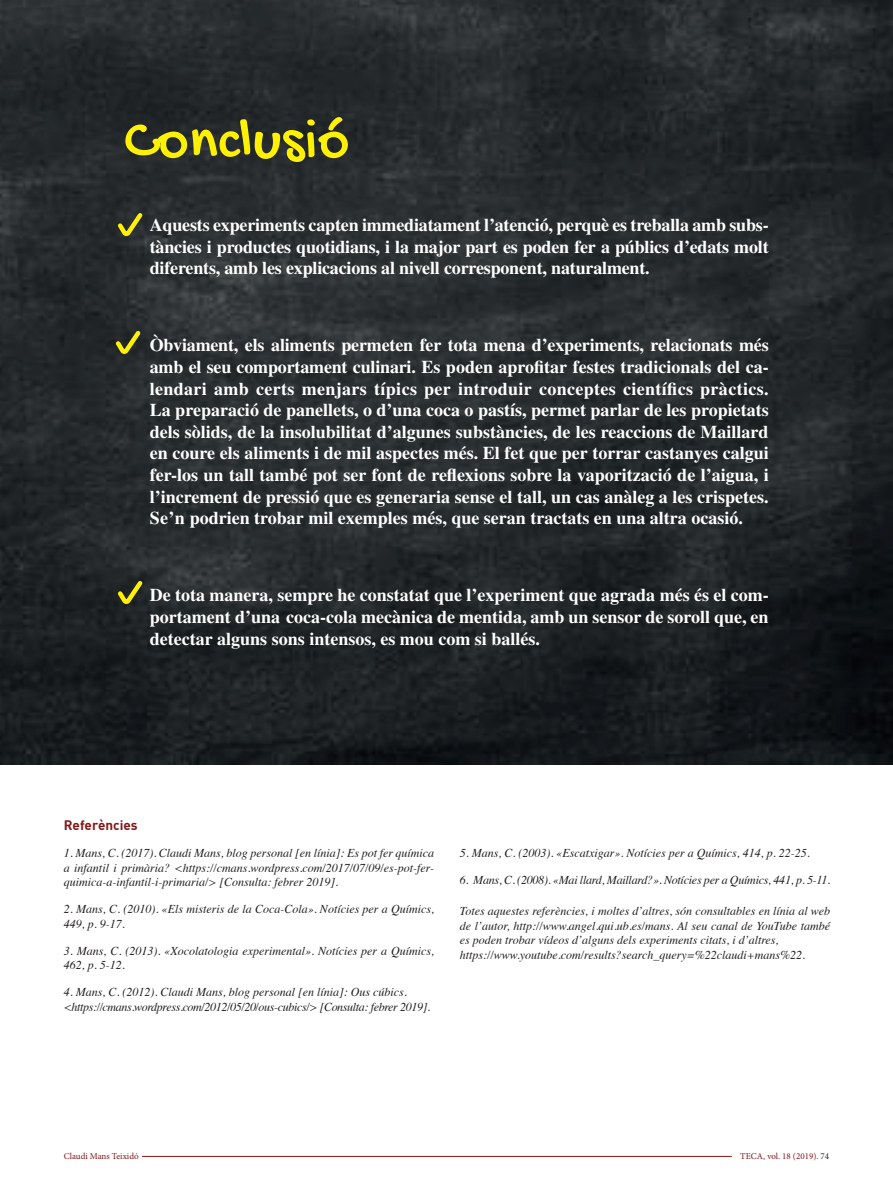
<style>
.page{position:relative;width:893px;height:1191px;background:#fff}
.page>*{position:absolute;margin:0;border:0;box-sizing:border-box;transform-origin:0 0}
.t1{font:60px "Gochi Hand";letter-spacing:.01em;color:#fff101}
.t2{font:700 18px/21.6px "Times LT Std";color:#fff;text-align:justify}
.t3{font:13.5px "DIN Bold";color:#861518}
.t4{font:italic 12px/14.4px "Times";color:#231f20}
.t5{font:italic 12px/14.4px "Times";letter-spacing:-.03em;color:#231f20}
.t6{font:italic 12px "Times";letter-spacing:-.02em;color:#231f20}
.t7{font:9px "Minion Pro";color:#861518}
.s1{color:#231f20}
</style>
<div class="page">
<img style="left:0;top:0;width:893px;height:764px">
<svg style="left:114px;top:209px;width:32px;height:31px"></svg>
<svg style="left:112px;top:327px;width:32px;height:30px"></svg>
<svg style="left:114px;top:577px;width:32px;height:30px"></svg>
<hr style="left:142px;top:1156px;width:590px;height:1px;background:#861518">
<h1 class="t1" style="left:124px;top:109px;width:226px">Conclusió</h1>
<p class="t2" style="left:150px;top:214px;width:620px">Aquests experiments capten immediatament l’atenció, perquè es treballa amb subs&shy;tàncies i productes quotidians, i la major part es poden fer a públics d’edats molt diferents, amb les explicacions al nivell corresponent, naturalment.</p>
<p class="t2" style="left:150px;top:334px;width:620px">Òbviament, els aliments permeten fer tota mena d’experiments, relacionats més amb el seu comportament culinari. Es poden aprofitar festes tradicionals del ca&shy;lendari amb certs menjars típics per introduir conceptes científics pràctics.<br>La preparació de panellets, o d’una coca o pastís, permet parlar de les propietats dels sòlids, de la insolubilitat d’algunes substàncies, de les reaccions de Maillard en coure els aliments i de mil aspectes més. El fet que per torrar castanyes calgui fer-los un tall també pot ser font de reflexions sobre la vaporització de l’aigua, i l’increment de pressió que es generaria sense el tall, un cas anàleg a les crispetes.<br>Se’n podrien trobar mil exemples més, que seran tractats en una altra ocasió.</p>
<p class="t2" style="left:150px;top:584px;width:620px">De tota manera, sempre he constatat que l’experiment que agrada més és el com&shy;portament d’una coca-cola mecànica de mentida, amb un sensor de soroll que, en detectar alguns sons intensos, es mou com si ballés.</p>
<p class="t3" style="left:64px;top:816px;width:75px">Referències</p>
<p class="t4" style="left:64px;top:845px;width:372px;text-align:justify">1. Mans, C. (2017). Claudi Mans, blog personal [en línia]: Es pot fer química a infantil i primària? &lt;https://cmans.wordpress.com/2017/07/09/es-pot-fer&shy;quimica-a-infantil-i-primaria/&gt; [Consulta: febrer 2019].</p>
<p class="t4" style="left:64px;top:901px;width:372px">2. Mans, C. (2010). «Els misteris de la Coca-Cola». Notícies per a Químics,<br>449, p. 9-17.</p>
<p class="t4" style="left:64px;top:943px;width:372px">3. Mans, C. (2013). «Xocolatologia experimental». Notícies per a Químics,<br>462, p. 5-12.</p>
<p class="t5" style="left:64px;top:984px;width:368px">4. Mans, C. (2012). Claudi Mans, blog personal [en línia]: Ous cúbics. &lt;https://cmans.wordpress.com/2012/05/20/ous-cubics/&gt; [Consulta: febrer 2019].</p>
<p class="t4" style="left:460px;top:845px;width:351px">5. Mans, C. (2003). «Escatxigar». Notícies per a Químics, 414, p. 22-25.</p>
<p class="t6" style="left:460px;top:869px;width:372px">6. Mans, C. (2008). «Mai llard, Maillard?». Notícies per a Químics, 441, p. 5-11.</p>
<p class="t4" style="left:460px;top:903px;width:372px">Totes aquestes referències, i moltes d’altres, són consultables en línia al web de l’autor, http://www.angel.qui.ub.es/mans. Al seu canal de YouTube també es poden trobar vídeos d’alguns dels experiments citats, i d’altres, https://www.youtube.com/results?search_query=%22claudi+mans%22.</p>
<p class="t7" style="left:64px;top:1149px;width:76px">Claudi Mans Teixidó</p>
<p class="t7" style="left:740px;top:1149px;width:91px">TECA, vol. 18 (2019). <span class="s1">74</span></p>
</div>
